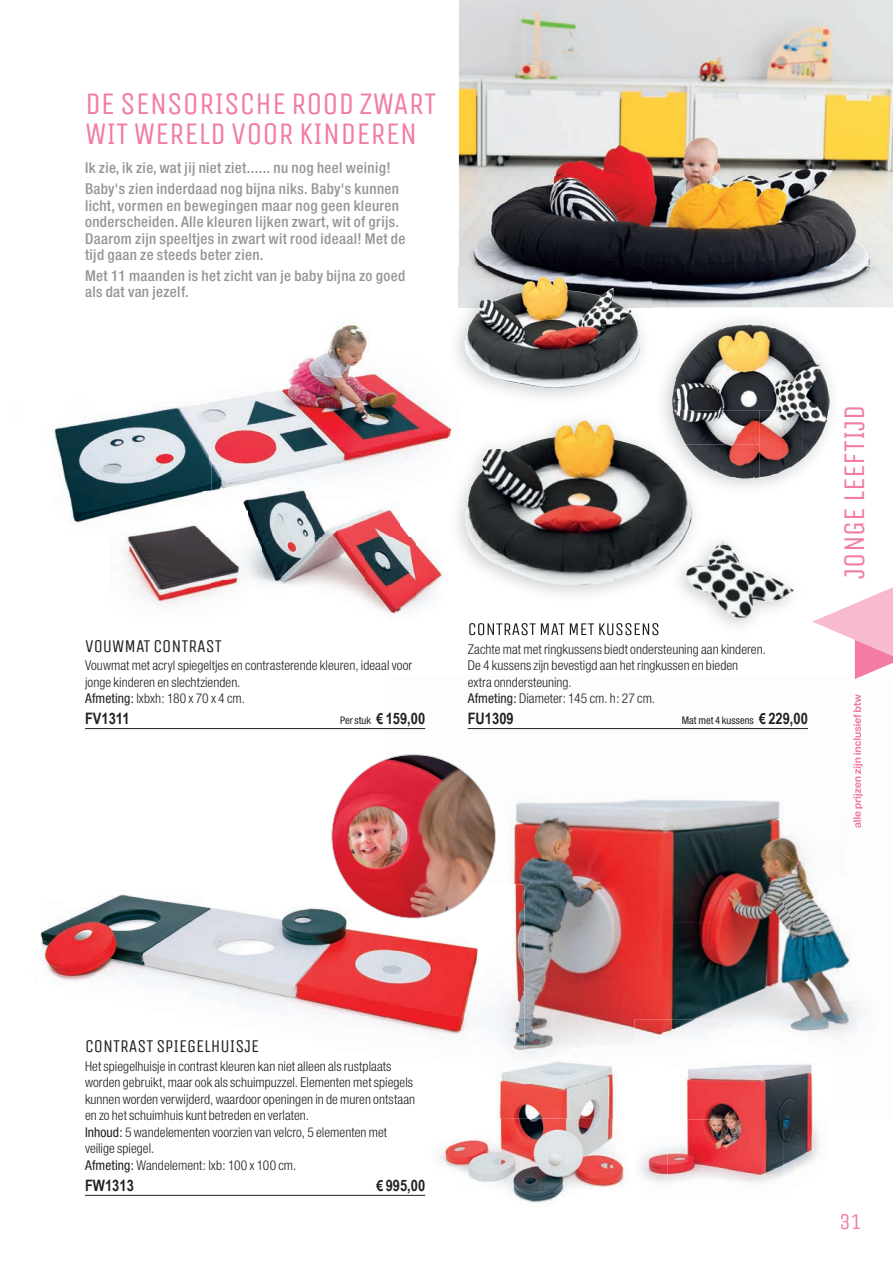
<style>
.page{position:relative;width:893px;height:1263px;background:#fff}
.page>*{position:absolute;margin:0;border:0;box-sizing:border-box;transform-origin:0 0}
.t1{font:31.5px/30px "Unica One";color:#f27ca2}
.t2{font:30px "Unica One";color:#f27ca2}
.t3{font:22.5px "Unica One";color:#f27ca2}
.t4{font:18px "Unica One";color:#231f20}
.t5{font:700 15.75px "Arial Narrow";color:#231f20}
.t6{font:500 condensed 15px/16.5px "Helvetica Neue";letter-spacing:.025em;color:#939598}
.t7{font:300 condensed 13.5px/16.5px "Helvetica Neue";letter-spacing:.005em;color:#231f20}
.t8{font:condensed 10.5px "Helvetica Neue";color:#231f20}
.s1{font-weight:400}
.s2{font-family:"Arial Narrow";font-weight:700;font-stretch:normal;font-size:15px}
.s3{font-family:"Arial Narrow";font-weight:700;font-stretch:normal;font-size:15.75px}
.s4{font-size:15px}
</style>
<div class="page">
<img style="left:386px;top:728px;width:260px;height:193px">
<img style="left:646px;top:729px;width:186px;height:193px">
<img style="left:525px;top:921px;width:121px;height:126px">
<img style="left:645px;top:922px;width:217px;height:100px">
<img style="left:833px;top:1022px;width:26px;height:15px">
<img style="left:853px;top:694px;width:10px;height:134px">
<svg style="left:812px;top:587px;width:81px;height:92px"></svg>
<img style="left:40px;top:884px;width:485px;height:163px">
<img style="left:332px;top:755px;width:163px;height:163px">
<img style="left:635px;top:1019px;width:198px;height:163px">
<img style="left:437px;top:1119px;width:188px;height:84px">
<img style="left:499px;top:1083px;width:116px;height:36px">
<img style="left:525px;top:1047px;width:92px;height:36px">
<img style="left:498px;top:1047px;width:27px;height:38px">
<img style="left:635px;top:1047px;width:33px;height:136px">
<img style="left:53px;top:325px;width:352px;height:166px">
<img style="left:405px;top:389px;width:43px;height:70px">
<img style="left:68px;top:491px;width:42px;height:34px">
<hr style="left:85px;top:1195px;width:340px;height:1px;background:#231f20">
<hr style="left:468px;top:728px;width:340px;height:1px;background:#231f20">
<hr style="left:85px;top:728px;width:340px;height:1px;background:#231f20">
<img style="left:110px;top:491px;width:138px;height:115px">
<img style="left:248px;top:536px;width:217px;height:50px">
<img style="left:212px;top:586px;width:221px;height:34px">
<img style="left:212px;top:464px;width:193px;height:36px">
<img style="left:248px;top:500px;width:161px;height:36px">
<img style="left:459px;top:0;width:434px;height:307px">
<img style="left:672px;top:323px;width:158px;height:136px">
<img style="left:459px;top:266px;width:193px;height:41px">
<img style="left:465px;top:276px;width:176px;height:112px">
<img style="left:681px;top:507px;width:113px;height:119px">
<img style="left:448px;top:427px;width:4px;height:11px">
<img style="left:469px;top:623px;width:190px;height:12px">
<img style="left:448px;top:585px;width:17px;height:1px">
<img style="left:673px;top:410px;width:86px;height:34px">
<img style="left:759px;top:410px;width:44px;height:67px">
<img style="left:693px;top:444px;width:67px;height:35px">
<img style="left:465px;top:421px;width:228px;height:164px">
<h1 class="t1" style="left:85px;top:89px;width:353px">DE SENSORISCHE ROOD ZWART<br>WIT WERELD VOOR KINDEREN</h1>
<p class="t6" style="left:85px;top:157px;width:316px;line-height:20.7px">Ik zie, ik zie, wat jij niet ziet...... nu nog heel weinig!<br>Baby's zien inderdaad nog bijna niks. Baby's kunnen</p>
<p class="t6" style="left:85px;top:197px;width:322px">licht, vormen en bewegingen maar nog geen kleuren onderscheiden. Alle kleuren lijken zwart, wit of grijs.<br>Daarom zijn speeltjes in zwart wit rood ideaal! Met de tijd gaan ze steeds beter zien.</p>
<p class="t6" style="left:85px;top:267px;width:322px">Met 11 maanden is het zicht van je baby bijna zo goed als dat van jezelf.</p>
<h3 class="t4" style="left:85px;top:635px;width:138px">VOUWMAT CONTRAST</h3>
<p class="t7" style="left:85px;top:657px;width:329px">Vouwmat met acryl spiegeltjes en contrasterende kleuren, ideaal voor jonge kinderen en slechtzienden.<br><span class="s1">Afmeting:</span> lxbxh: 180 x 70 x 4 cm.</p>
<p class="t5" style="left:85px;top:706px;width:46px">FV1311</p>
<p class="t8" style="left:340px;top:714px;width:87px">Per stuk <span class="s2">€</span> <span class="s3">159,00</span></p>
<p class="t7" style="left:468px;top:640px;width:300px">Zachte mat met ringkussens biedt ondersteuning aan kinderen.<br>De 4 kussens zijn bevestigd aan het ringkussen en bieden<br>extra onndersteuning.<br><span class="s1">Afmeting:</span> Diameter: 145 cm. h: 27 cm.</p>
<p class="t5" style="left:468px;top:706px;width:47px">FU1309</p>
<p class="t8" style="left:682px;top:714px;width:128px">Mat met 4 kussens <span class="s2">€</span> <span class="s3">229,00</span></p>
<h2 class="t2" style="left:837px;top:579px;width:176px;rotate:-90deg">JONGE LEEFTIJD</h2>
<h3 class="t4" style="left:85px;top:1036px;width:176px">CONTRAST SPIEGELHUISJE</h3>
<p class="t7" style="left:85px;top:1058px;width:332px">Het spiegelhuisje in contrast kleuren kan niet alleen als rustplaats worden gebruikt, maar ook als schuimpuzzel. Elementen met spiegels kunnen worden verwijderd, waardoor openingen in de muren ontstaan en zo het schuimhuis kunt betreden en verlaten.<br><span class="s1">Inhoud:</span> 5 wandelementen voorzien van velcro, 5 elementen met veilige spiegel.<br><span class="s1">Afmeting:</span> Wandelement: lxb: 100 x 100 cm.</p>
<p class="t5" style="left:85px;top:1173px;width:50px">FW1313</p>
<p class="t5" style="left:376px;top:1173px;width:50px"><span class="s4">€</span> 995,00</p>
<h3 class="t3" style="left:839px;top:1208px;width:24px">31</h3>
</div>
